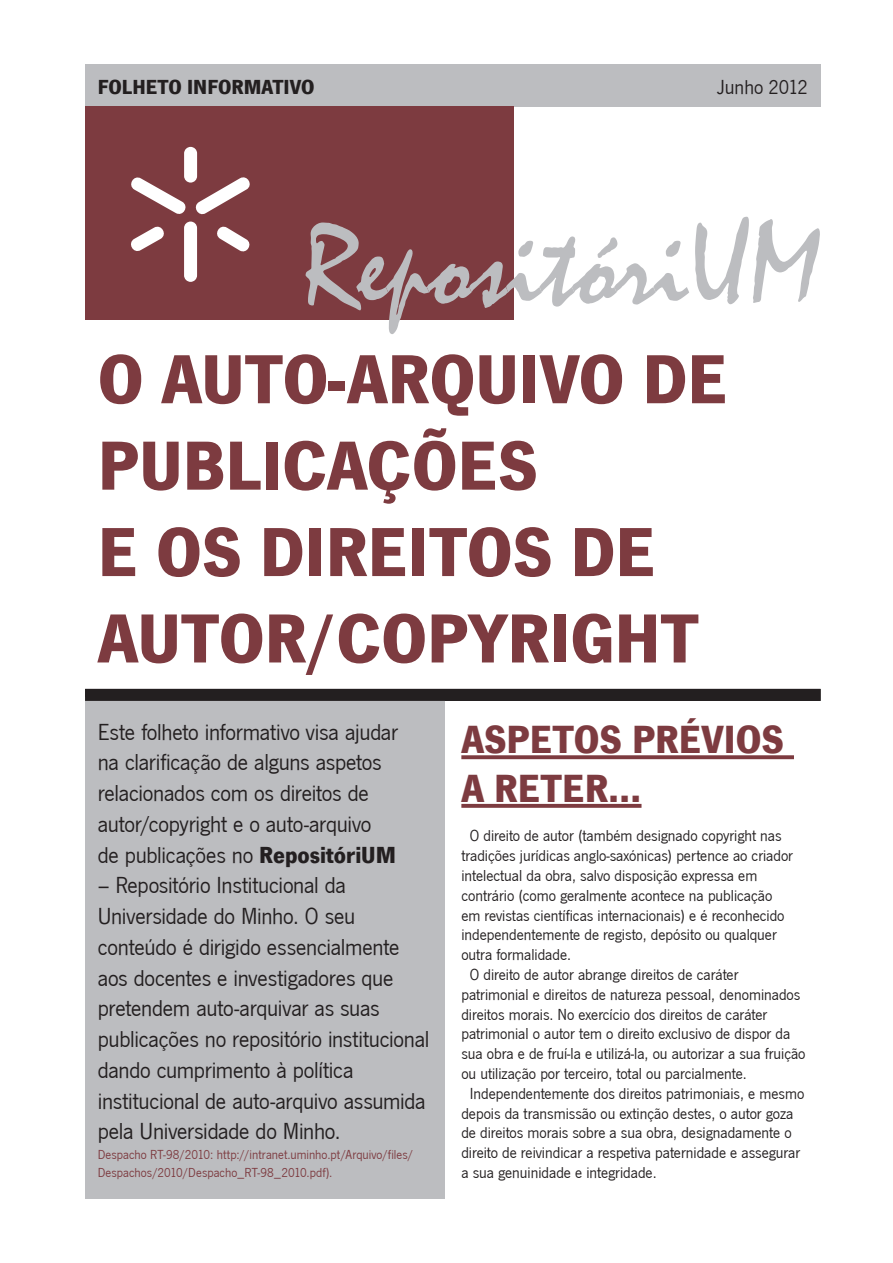
<style>
.page{position:relative;width:893px;height:1263px;background:#fff}
.page>*{position:absolute;margin:0;border:0;box-sizing:border-box;transform-origin:0 0}
.t1{font:120px "Mistral";color:#bcbdc0}
.t2{font:700 72px/86.4px "News Got T";color:#7d3b40}
.Texto_-_Título_Miolo{font:700 40.5px/48.6px "News Got T";color:#7d3b40}
.t3{font:24px/30.8px "News Got T";letter-spacing:-.01em;color:#231f20}
.t4{font:700 21px "News Got T";color:#231f20}
.t5{font:21px "News Got T";color:#231f20}
.Texto_-_Miolo{font:16.5px/19.8px "News Got T";color:#231f20}
.t6{font:13.5px/18px "News Got T";letter-spacing:.005em;color:#7d3b40}
.s1{font-weight:700}
</style>
<div class="page">
<div style="left:85px;top:64px;width:736px;height:42px;background:#bcbdc0"></div>
<div style="left:85px;top:106px;width:428px;height:214px;background:#7d3b40"></div>
<svg style="left:131px;top:147px;width:119px;height:135px"></svg>
<div style="left:85px;top:697px;width:359px;height:502px;background:#bcbdc0"></div>
<div style="left:85px;top:689px;width:735px;height:12px;background:#231f20"></div>
<svg style="left:461px;top:755px;width:333px;height:4px"></svg>
<svg style="left:461px;top:804px;width:180px;height:4px"></svg>
<p class="t4" style="left:98px;top:74px;width:218px">FOLHETO INFORMATIVO</p>
<p class="t5" style="left:717px;top:75px;width:92px">Junho 2012</p>
<p class="t1" style="left:303px;top:194px;width:519px">RepositóriUM</p>
<p class="t2" style="left:98px;top:336px;width:631px">O AUTO-ARQUIVO DE<br>PUBLICAÇÕES</p>
<p class="t2" style="left:98px;top:508px;width:602px">E OS DIREITOS DE<br>AUTOR/COPYRIGHT</p>
<p class="t3" style="left:98px;top:717px;width:302px">Este folheto informativo visa ajudar na clarificação de alguns aspetos relacionados com os direitos de autor/copyright e o auto-arquivo de publicações no <span class="s1">RepositóriUM</span></p>
<p class="t3" style="left:98px;top:870px;width:333px">– Repositório Institucional da Universidade do Minho. O seu conteúdo é dirigido essencialmente aos docentes e investigadores que pretendem auto-arquivar as suas publicações no repositório institucional dando cumprimento à política institucional de auto-arquivo assumida pela Universidade do Minho.</p>
<p class="t6" style="left:98px;top:1146px;width:317px">Despacho RT-98/2010: http://intranet.uminho.pt/Arquivo/files/<br>Despachos/2010/Despacho_RT-98_2010.pdf).</p>
<p class="Texto_-_Título_Miolo" style="left:461px;top:715px;width:324px">ASPETOS PRÉVIOS<br>A RETER…</p>
<p class="Texto_-_Miolo" style="left:461px;top:826px;width:333px;text-indent:9px">O direito de autor (também designado copyright nas tradições jurídicas anglo-saxónicas) pertence ao criador intelectual da obra, salvo disposição expressa em contrário (como geralmente acontece na publicação em revistas científicas internacionais) e é reconhecido independentemente de registo, depósito ou qualquer outra formalidade.</p>
<p class="Texto_-_Miolo" style="left:461px;top:965px;width:346px;text-indent:9px">O direito de autor abrange direitos de caráter patrimonial e direitos de natureza pessoal, denominados direitos morais. No exercício dos direitos de caráter patrimonial o autor tem o direito exclusivo de dispor da sua obra e de fruí-la e utilizá-la, ou autorizar a sua fruição ou utilização por terceiro, total ou parcialmente.</p>
<p class="Texto_-_Miolo" style="left:461px;top:1084px;width:344px;text-indent:9px">Independentemente dos direitos patrimoniais, e mesmo depois da transmissão ou extinção destes, o autor goza de direitos morais sobre a sua obra, designadamente o direito de reivindicar a respetiva paternidade e assegurar a sua genuinidade e integridade.</p>
</div>
